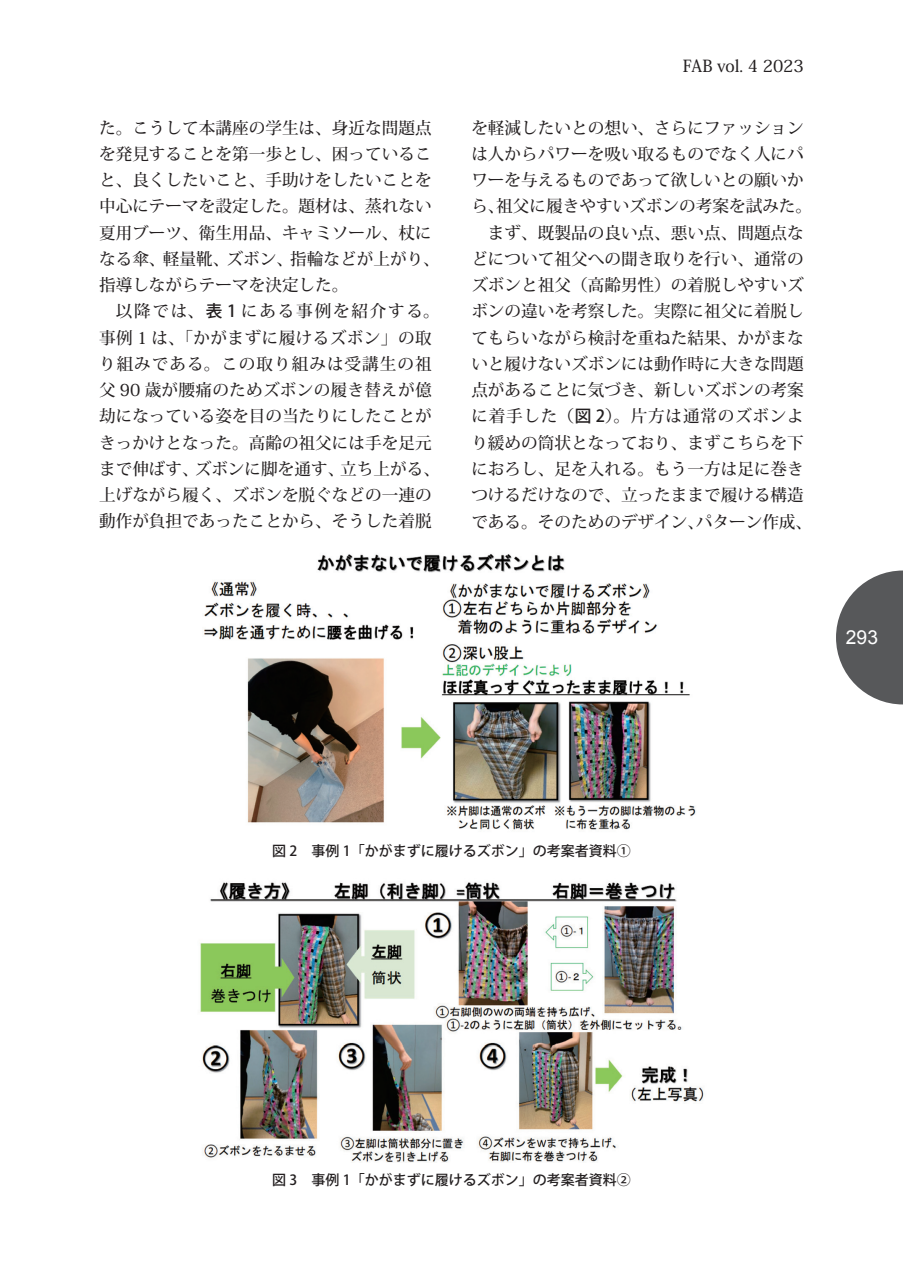
<style>
.page{position:relative;width:903px;height:1275px;background:#fff}
.page>*{position:absolute;margin:0;border:0;box-sizing:border-box;transform-origin:0 0}
.t1{font:19.25px "Arial";color:#fff}
.t2{font:500 16.62px/26.2px "Koz Min Pr 6 N";color:#231f20}
.t3{font:500 14px "Koz Go Pr 6 N";color:#231f20}
.s1{font-family:"Koz Go Pr 6 N"}
</style>
<div class="page">
<svg style="left:836px;top:570px;width:67px;height:134px"></svg>
<img style="left:204px;top:554px;width:492px;height:276px">
<img style="left:200px;top:882px;width:504px;height:281px">
<p class="t2" style="left:99px;top:115px;width:342px">た。こうして本講座の学生は、身近な問題点を発見することを第一歩とし、困っていること、良くしたいこと、手助けをしたいことを中心にテーマを設定した。題材は、蒸れない夏用ブーツ、衛生用品、キャミソール、杖になる傘、軽量靴、ズボン、指輪などが上がり、指導しながらテーマを決定した。</p>
<p class="t2" style="left:99px;top:299px;width:342px;text-indent:17px">以降では、<span class="s1">表 1</span> にある事例を紹介する。事例 1 は、「かがまずに履けるズボン」の取り組みである。この取り組みは受講生の祖父 90 歳が腰痛のためズボンの履き替えが億劫になっている姿を目の当たりにしたことがきっかけとなった。高齢の祖父には手を足元まで伸ばす、ズボンに脚を通す、立ち上がる、上げながら履く、ズボンを脱ぐなどの一連の動作が負担であったことから、そうした着脱</p>
<p class="t2" style="left:683px;top:54px;width:122px">FAB vol. 4 2023</p>
<p class="t2" style="left:471px;top:115px;width:342px;text-align:center">を軽減したいとの想い、さらにファッションは人からパワーを吸い取るものでなく人にパワーを与えるものであって欲しいとの願いから、祖父に履きやすいズボンの考案を試みた。まず、既製品の良い点、悪い点、問題点な<br>どについて祖父への聞き取りを行い、通常のズボンと祖父（高齢男性）の着脱しやすいズボンの違いを考察した。実際に祖父に着脱してもらいながら検討を重ねた結果、かがまないと履けないズボンには動作時に大きな問題点があることに気づき、新しいズボンの考案に着手した（<span class="s1">図 2</span>）。片方は通常のズボンより緩めの筒状となっており、まずこちらを下におろし、足を入れる。もう一方は足に巻きつけるだけなので、立ったままで履ける構造である。そのためのデザイン、パターン作成、</p>
<p class="t1" style="left:846px;top:625px;width:34px">293</p>
<p class="t3" style="left:272px;top:843px;width:360px">図 2　事例 1「かがまずに履けるズボン」の考案者資料①</p>
<p class="t3" style="left:272px;top:1172px;width:360px">図 3　事例 1「かがまずに履けるズボン」の考案者資料②</p>
</div>
